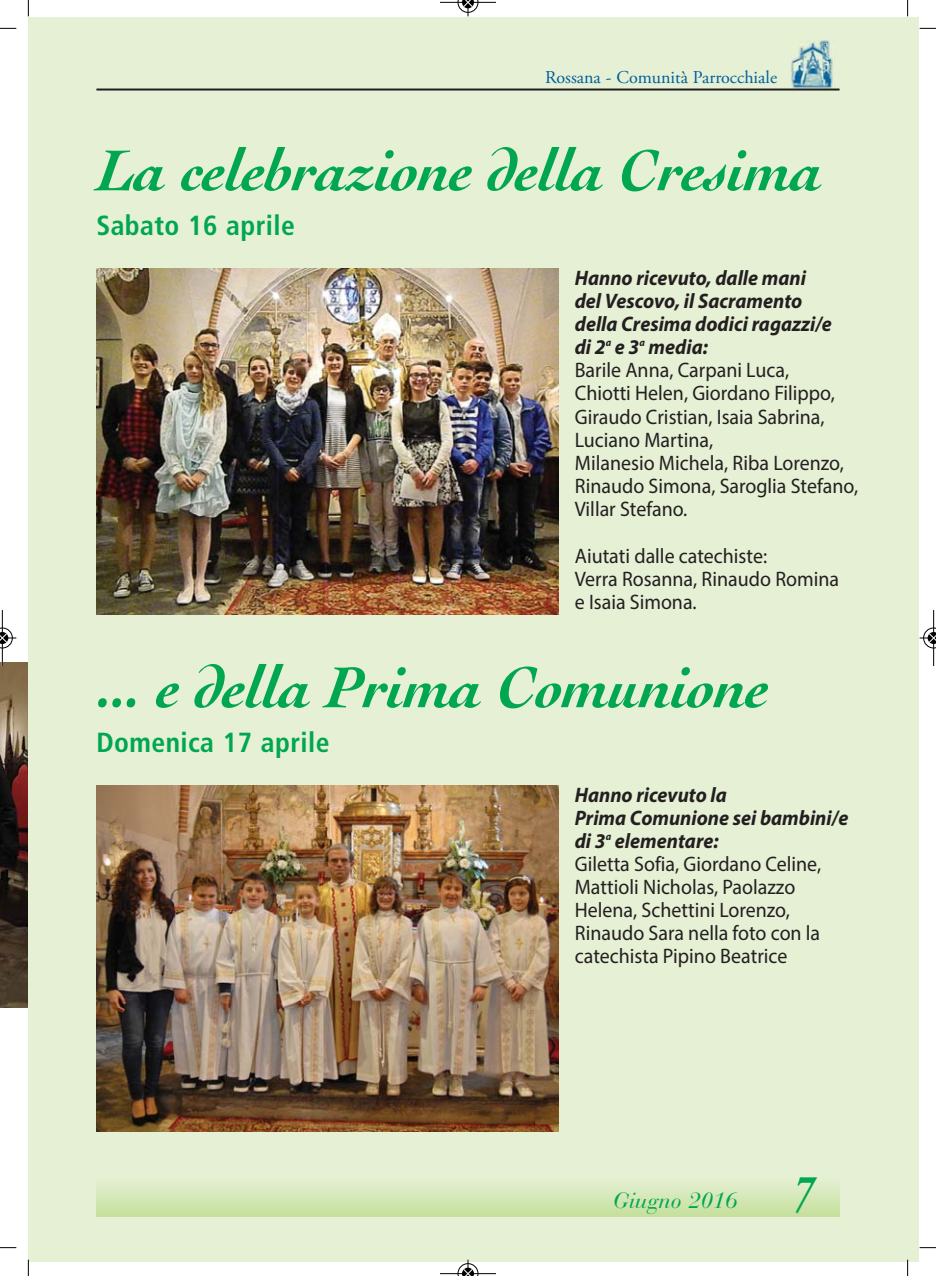
<style>
.page{position:relative;width:936px;height:1276px;background:#fff}
.page>*{position:absolute;margin:0;border:0;box-sizing:border-box;transform-origin:0 0}
.t1{font:italic 700 60.8px "Cochin LT Std";letter-spacing:-.015em;color:#00a650}
.t2{font:italic 700 52px "Adobe Garamond Pro";color:#00a650;scale:.7 1}
.t3{font:700 condensed 27.6px "Frutiger LT Std";letter-spacing:.015em;color:#00a650}
.t4{font:italic 22px "Bauer Bodoni Std";color:#00a650}
.t5{font:21px/23.2px "Myriad Pro";color:#231f20;scale:.95 1}
.t6{font:18px "Adobe Garamond Pro";color:#005e9d}
.s1{font-weight:700;font-style:italic}
</style>
<div class="page">
<div style="left:28px;top:17px;width:890px;height:1244px;background:#e5f0d4"></div>
<img style="left:790px;top:41px;width:44px;height:48px">
<hr style="left:96px;top:89px;width:743px;height:2px;background:#231f20">
<img style="left:0;top:662px;width:27px;height:345px">
<img style="left:96px;top:269px;width:462px;height:345px">
<img style="left:96px;top:786px;width:462px;height:345px">
<svg style="left:28px;top:0;width:1px;height:16px"></svg>
<svg style="left:0;top:28px;width:16px;height:1px"></svg>
<svg style="left:907px;top:0;width:1px;height:16px"></svg>
<svg style="left:919px;top:28px;width:16px;height:1px"></svg>
<svg style="left:28px;top:1259px;width:1px;height:17px"></svg>
<svg style="left:0;top:1247px;width:16px;height:1px"></svg>
<svg style="left:906px;top:1259px;width:2px;height:17px"></svg>
<svg style="left:919px;top:1247px;width:16px;height:1px"></svg>
<hr style="left:440px;top:2px;width:56px;height:1px;background:#000">
<svg style="left:457px;top:0;width:21px;height:16px"></svg>
<hr style="left:440px;top:1273px;width:56px;height:1px;background:#000">
<svg style="left:457px;top:1259px;width:21px;height:17px"></svg>
<hr style="left:2px;top:610px;width:1px;height:56px;background:#000">
<svg style="left:0;top:627px;width:16px;height:21px"></svg>
<hr style="left:933px;top:610px;width:1px;height:56px;background:#000">
<svg style="left:919px;top:627px;width:16px;height:21px"></svg>
<p class="t6" style="left:545px;top:70px;width:233px">Rossana - Comunità Parrocchiale</p>
<h1 class="t1" style="left:98px;top:146px;width:726px">La celebrazione della Cresima</h1>
<h3 class="t3" style="left:96px;top:209px;width:200px">Sabato 16 aprile</h3>
<p class="t5" style="left:574px;top:268px;width:300px"><span class="s1">Hanno ricevuto, dalle mani<br>del Vescovo, il Sacramento<br>della Cresima dodici ragazzi/e<br>di 2</span><sup>a</sup> <span class="s1">e 3</span><sup>a</sup> <span class="s1">media:<br></span>Barile Anna, Carpani Luca,<br>Chiotti Helen, Giordano Filippo,<br>Giraudo Cristian, Isaia Sabrina,<br>Luciano Martina,<br>Milanesio Michela, Riba Lorenzo,<br>Rinaudo Simona, Saroglia Stefano,<br>Villar Stefano.</p>
<p class="t5" style="left:574px;top:546px;width:280px">Aiutati dalle catechiste:<br>Verra Rosanna, Rinaudo Romina e Isaia Simona.</p>
<h1 class="t1" style="left:98px;top:663px;width:672px">... e della Prima Comunione</h1>
<h3 class="t3" style="left:96px;top:726px;width:234px">Domenica 17 aprile</h3>
<p class="t5" style="left:574px;top:785px;width:289px"><span class="s1">Hanno ricevuto la<br>Prima Comunione sei bambini/e di 3</span><sup>a</sup> <span class="s1">elementare:<br></span>Giletta Sofia, Giordano Celine,<br>Mattioli Nicholas, Paolazzo<br>Helena, Schettini Lorenzo,<br>Rinaudo Sara nella foto con la catechista Pipino Beatrice</p>
<p class="t4" style="left:613px;top:1188px;width:126px">Giugno 2016</p>
<h2 class="t2" style="left:793px;top:1162px;width:29px">7</h2>
</div>
